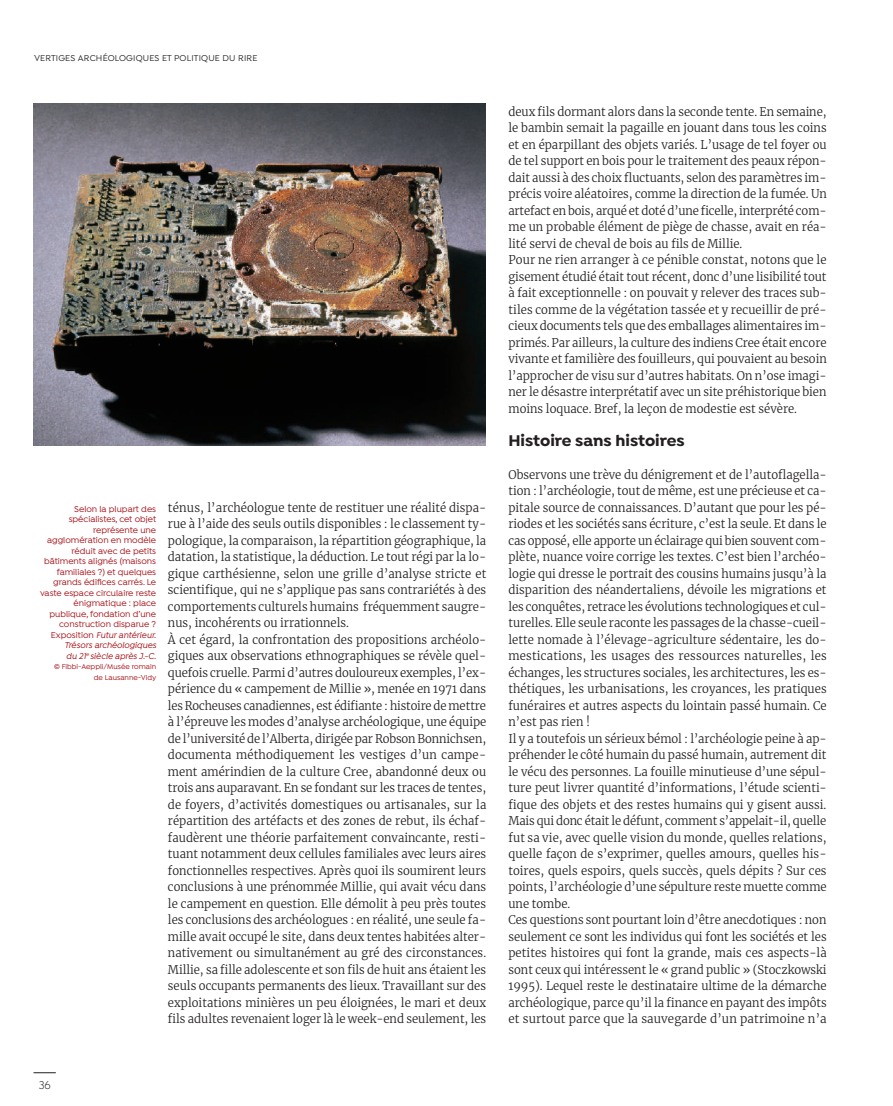
<style>
.page{position:relative;width:893px;height:1106px;background:#fff}
.page>*{position:absolute;margin:0;border:0;box-sizing:border-box;transform-origin:0 0}
.t1{font:700 16.5px "Isidora";color:#231f20}
.t2{font:300 12px/16.5px "Merriweather";color:#231f20;scale:.95 1}
.t3{font:300 12px/16.5px "Merriweather";color:#231f20}
.t4{font:12px "Isidora";color:#231f20;scale:.95 1}
.t5{font:500 9px/10.5px "Isidora";color:#a50a11;text-align:right}
.t6{font:500 9px "Isidora";letter-spacing:.02em;color:#231f20}
.t7{font:500 7.5px/10.5px "Isidora";color:#a50a11;text-align:right}
.s1{font-style:italic}
</style>
<div class="page">
<svg style="left:34px;top:1072px;width:22px;height:1px"></svg>
<img style="left:33px;top:104px;width:453px;height:342px">
<p class="t6" style="left:34px;top:53px;width:225px">VERTIGES ARCHÉOLOGIQUES ET POLITIQUE DU RIRE</p>
<p class="t5" style="left:40px;top:504px;width:118px">Selon la plupart des spécialistes, cet objet représente une agglomération en modèle réduit avec de petits bâtiments alignés (maisons familiales ?) et quelques grands édifices carrés. Le vaste espace circulaire reste énigmatique : place publique, fondation d’une construction disparue ?<br>Exposition <span class="s1">Futur antérieur.<br>Trésors archéologiques<br>du 21</span><sup>e</sup> <span class="s1">siècle après J.-C.</span></p>
<p class="t7" style="left:54px;top:662px;width:104px">© Fibbi-Aeppli/Musée romain de Lausanne-Vidy</p>
<p class="t3" style="left:168px;top:499px;width:320px">ténus, l’archéologue tente de restituer une réalité dispa&shy;rue à l’aide des seuls outils disponibles : le classement ty&shy;pologique, la comparaison, la répartition géographique, la datation, la statistique, la déduction. Le tout régi par la lo&shy;gique carthésienne, selon une grille d’analyse stricte et scientifique, qui ne s’applique pas sans contrariétés à des comportements culturels humains fréquemment saugre&shy;nus, incohérents ou irrationnels.<br>À cet égard, la confrontation des propositions archéolo&shy;giques aux observations ethnographiques se révèle quel&shy;quefois cruelle. Parmi d’autres douloureux exemples, l’ex&shy;périence du « campement de Millie », menée en 1971 dans les Rocheuses canadiennes, est édifiante : histoire de mettre à l’épreuve les modes d’analyse archéologique, une équipe de l’université de l’Alberta, dirigée par Robson Bonnichsen, documenta méthodiquement les vestiges d’un campe&shy;ment amérindien de la culture Cree, abandonné deux ou trois ans auparavant. En se fondant sur les traces de tentes, de foyers, d’activités domestiques ou artisanales, sur la répartition des artéfacts et des zones de rebut, ils échaf&shy;faudèrent une théorie parfaitement convaincante, resti&shy;tuant notamment deux cellules familiales avec leurs aires fonctionnelles respectives. Après quoi ils soumirent leurs conclusions à une prénommée Millie, qui avait vécu dans le campement en question. Elle démolit à peu près toutes les conclusions des archéologues : en réalité, une seule fa&shy;mille avait occupé le site, dans deux tentes habitées alter&shy;nativement ou simultanément au gré des circonstances.<br>Millie, sa fille adolescente et son fils de huit ans étaient les seuls occupants permanents des lieux. Travaillant sur des exploitations minières un peu éloignées, le mari et deux fils adultes revenaient loger là le week- end seulement, les</p>
<p class="t4" style="left:39px;top:1078px;width:14px">36</p>
<p class="t2" style="left:508px;top:103px;width:337px">deux fils dormant alors dans la seconde tente. En semaine, le bambin semait la pagaille en jouant dans tous les coins et en éparpillant des objets variés. L’usage de tel foyer ou de tel support en bois pour le traitement des peaux répon&shy;dait aussi à des choix fluctuants, selon des paramètres im&shy;précis voire aléatoires, comme la direction de la fumée. Un artefact en bois, arqué et doté d’une ficelle, interprété com&shy;me un probable élément de piège de chasse, avait en réa&shy;lité servi de cheval de bois au fils de Millie.<br>Pour ne rien arranger à ce pénible constat, notons que le gisement étudié était tout récent, donc d’une lisibilité tout à fait exceptionnelle : on pouvait y relever des traces sub&shy;tiles comme de la végétation tassée et y recueillir de pré&shy;cieux documents tels que des emballages alimentaires im&shy;primés. Par ailleurs, la culture des indiens Cree était encore vivante et familière des fouilleurs, qui pouvaient au besoin l’approcher de visu sur d’autres habitats. On n’ose imagi&shy;ner le désastre interprétatif avec un site préhistorique bien moins loquace. Bref, la leçon de modestie est sévère.</p>
<h1 class="t1" style="left:508px;top:430px;width:178px">Histoire sans histoires</h1>
<p class="t2" style="left:508px;top:466px;width:337px">Observons une trève du dénigrement et de l’autoflagella&shy;tion : l’archéologie, tout de même, est une précieuse et ca&shy;pitale source de connaissances. D’autant que pour les pé&shy;riodes et les sociétés sans écriture, c’est la seule. Et dans le cas opposé, elle apporte un éclairage qui bien souvent com&shy;plète, nuance voire corrige les textes. C’est bien l’archéo&shy;logie qui dresse le portrait des cousins humains jusqu’à la disparition des néandertaliens, dévoile les migrations et les conquêtes, retrace les évolutions technologiques et cul&shy;turelles. Elle seule raconte les passages de la chasse- cueil&shy;lette nomade à l’élevage- agriculture sédentaire, les do&shy;mestications, les usages des ressources naturelles, les échanges, les structures sociales, les architectures, les es&shy;thétiques, les urbanisations, les croyances, les pratiques funéraires et autres aspects du lointain passé humain. Ce n’est pas rien !<br>Il y a toutefois un sérieux bémol : l’archéologie peine à ap&shy;préhender le côté humain du passé humain, autrement dit le vécu des personnes. La fouille minutieuse d’une sépul&shy;ture peut livrer quantité d’informations, l’étude scienti&shy;fique des objets et des restes humains qui y gisent aussi.<br>Mais qui donc était le défunt, comment s’appelait- il, quelle fut sa vie, avec quelle vision du monde, quelles relations, quelle façon de s’exprimer, quelles amours, quelles his&shy;toires, quels espoirs, quels succès, quels dépits ? Sur ces points, l’archéologie d’une sépulture reste muette comme une tombe.<br>Ces questions sont pourtant loin d’être anecdotiques : non seulement ce sont les individus qui font les sociétés et les petites histoires qui font la grande, mais ces aspects- là sont ceux qui intéressent le « grand public » (Stoczkowski 1995). Lequel reste le destinataire ultime de la démarche archéologique, parce qu’il la finance en payant des impôts et surtout parce que la sauvegarde d’un patrimoine n’a</p>
</div>
